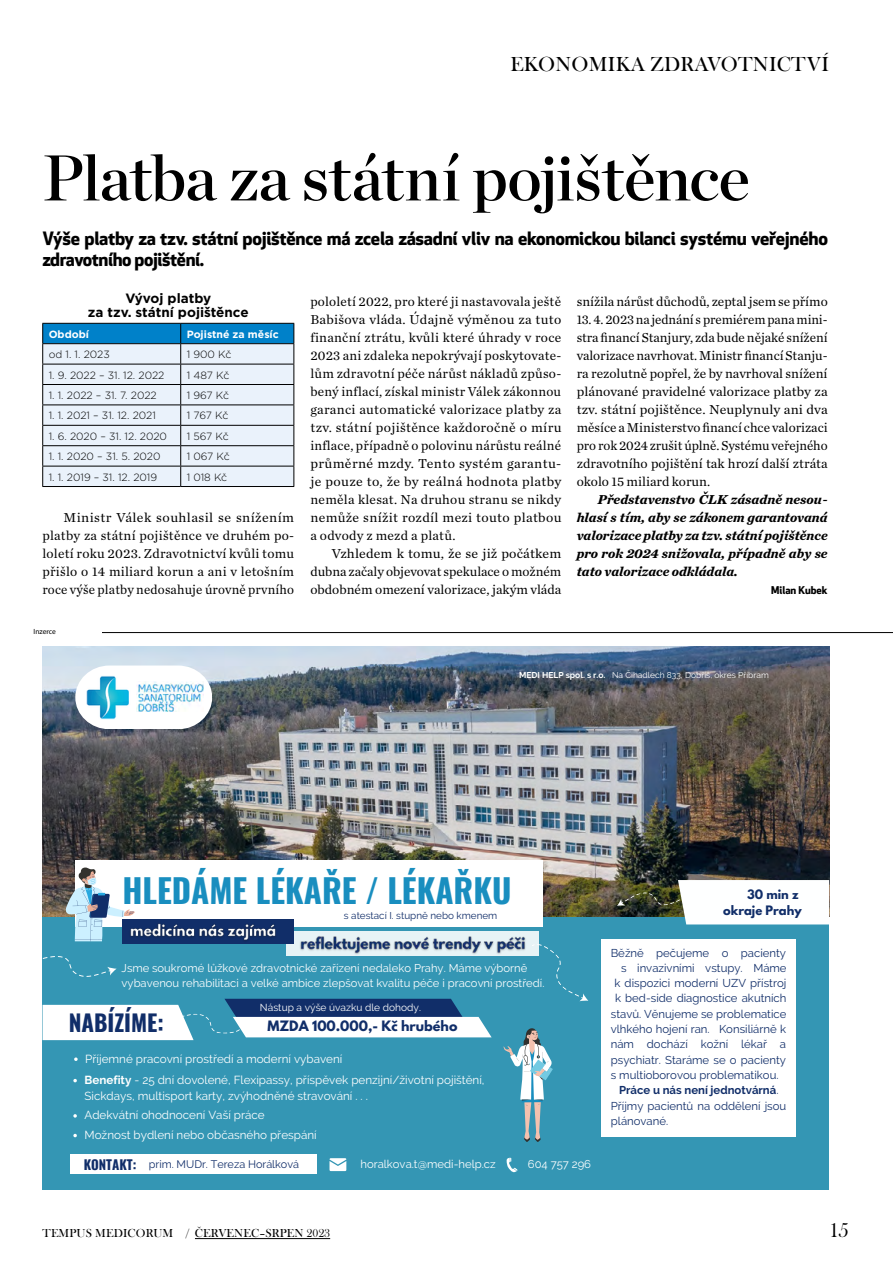
<style>
.page{position:relative;width:893px;height:1263px;background:#fff}
.page>*{position:absolute;margin:0;border:0;box-sizing:border-box;transform-origin:0 0}
.t1{font:64.5px "Chronicle Display Semi";letter-spacing:-.01em;color:#000}
.t2{font:700 33px "Oswald";color:#198ebf}
.t3{font:700 22.8px "Oswald";color:#112e69}
.t4{font:21px "Baskerville Old Face DOT";letter-spacing:.015em;color:#000}
.t5{font:700 18px/21px "Apex New";letter-spacing:-.015em;color:#000}
.t6{font:13.5px/18px "Chronicle Text G1";color:#000;text-align:justify}
.t7{font:italic 700 13.5px/18px "Chronicle Text G1";color:#000;text-align:justify}
.t8{font:700 13.5px/13.5px "Gotham";color:#000;text-align:center}
.t9{font:700 12.75px "League Spartan";color:#112e69}
.t10{font:12px "Baskerville Old Face DOT";letter-spacing:.015em;color:#000}
.t11{font:11.7px/21.5px "Raleway";color:#feffff}
.t12{font:700 11.55px/16px "League Spartan";color:#112e69;text-align:right}
.t13{font:11.4px "Raleway";color:#112e69}
.t14{font:700 11.4px "Raleway";color:#112e69}
.t15{font:11.25px/15px "Raleway";color:#feffff}
.t16{font:10.8px "Raleway";color:#112e69}
.t17{font:300 10.5px "Gotham";color:#000}
.t18{font:700 10.5px "Gotham";color:#fff}
.t19{font:700 10.5px "Apex New";color:#000}
.t20{font:10.2px "Raleway";color:#fff}
.t21{font:9.9px "Raleway";color:#112e69}
.t22{font:8.55px "Raleway";color:#feffff}
.t23{font:7.5px "Myriad Pro";letter-spacing:-.005em;color:#000}
.s1{font-weight:700}
.s2{font-family:"Oswald";font-weight:700;font-size:13.2px}
.s3{font-weight:400}
</style>
<div class="page">
<hr style="left:195px;top:1238px;width:135px;height:1px;background:#000">
<hr style="left:42px;top:486px;width:139px;height:1px;background:#000">
<svg style="left:42px;top:323px;width:252px;height:163px;background:#c0d6e6"></svg>
<hr style="left:181px;top:486px;width:113px;height:1px;background:#000">
<div style="left:43px;top:647px;width:786px;height:543px;background:#3496b4"></div>
<img style="left:43px;top:647px;width:786px;height:269px">
<div style="left:75px;top:860px;width:468px;height:67px;background:#fff"></div>
<div style="left:70px;top:1154px;width:247px;height:20px;background:#fff"></div>
<svg style="left:75px;top:665px;width:137px;height:64px;background:#e6e9ec"></svg>
<svg style="left:507px;top:1157px;width:10px;height:15px"></svg>
<svg style="left:329px;top:1158px;width:17px;height:13px"></svg>
<svg style="left:43px;top:956px;width:74px;height:21px"></svg>
<img style="left:86px;top:675px;width:45px;height:45px">
<img style="left:136px;top:681px;width:67px;height:30px">
<svg style="left:43px;top:999px;width:449px;height:41px"></svg>
<svg style="left:503px;top:1028px;width:50px;height:114px"></svg>
<div style="left:286px;top:932px;width:253px;height:24px;background:#e7f3f6"></div>
<svg style="left:532px;top:944px;width:56px;height:57px"></svg>
<div style="left:122px;top:919px;width:172px;height:25px;background:#112e69"></div>
<svg style="left:66px;top:867px;width:69px;height:74px"></svg>
<svg style="left:617px;top:880px;width:212px;height:44px;background:#c1c8c3"></svg>
<div style="left:602px;top:939px;width:194px;height:197px;background:#fff"></div>
<svg style="left:74px;top:1057px;width:4px;height:4px"></svg>
<svg style="left:73px;top:1079px;width:4px;height:3px"></svg>
<svg style="left:73px;top:1134px;width:4px;height:3px"></svg>
<svg style="left:73px;top:1114px;width:4px;height:3px"></svg>
<img style="left:300px;top:936px;width:226px;height:18px">
<img style="left:127px;top:920px;width:149px;height:21px">
<hr style="left:62px;top:632px;width:831px;height:1px;background:#000">
<div style="left:33px;top:626px;width:69px;height:11px;background:#fff"></div>
<h3 class="t4" style="left:511px;top:52px;width:320px">EKONOMIKA ZDRAVOTNICTVÍ</h3>
<h1 class="t1" style="left:42px;top:127px;width:709px">Platba za státní pojištěnce</h1>
<h3 class="t5" style="left:42px;top:227px;width:787px">Výše platby za tzv. státní pojištěnce má zcela zásadní vliv na ekonomickou bilanci systému veřejného zdravotního pojištění.</h3>
<p class="t8" style="left:88px;top:292px;width:162px">Vývoj platby<br>za tzv. státní pojištěnce</p>
<p class="t18" style="left:49px;top:327px;width:42px">Období</p>
<p class="t18" style="left:187px;top:327px;width:94px">Pojistné za měsíc</p>
<p class="t17" style="left:49px;top:348px;width:63px">od 1. 1. 2023</p>
<p class="t17" style="left:187px;top:348px;width:46px">1 900 Kč</p>
<p class="t17" style="left:49px;top:368px;width:117px">1. 9. 2022 – 31. 12. 2022</p>
<p class="t17" style="left:187px;top:368px;width:44px">1 487 Kč</p>
<p class="t17" style="left:49px;top:389px;width:110px">1. 1. 2022 – 31. 7. 2022</p>
<p class="t17" style="left:187px;top:389px;width:44px">1 967 Kč</p>
<p class="t17" style="left:49px;top:409px;width:109px">1. 1. 2021 – 31. 12. 2021</p>
<p class="t17" style="left:187px;top:409px;width:43px">1 767 Kč</p>
<p class="t17" style="left:49px;top:429px;width:120px">1. 6. 2020 – 31. 12. 2020</p>
<p class="t17" style="left:187px;top:429px;width:43px">1 567 Kč</p>
<p class="t17" style="left:49px;top:450px;width:113px">1. 1. 2020 – 31. 5. 2020</p>
<p class="t17" style="left:187px;top:450px;width:45px">1 067 Kč</p>
<p class="t17" style="left:49px;top:470px;width:110px">1. 1. 2019 – 31. 12. 2019</p>
<p class="t17" style="left:187px;top:470px;width:42px">1 018 Kč</p>
<p class="t6" style="left:42px;top:508px;width:253px;text-indent:21px">Ministr Válek souhlasil se snížením platby za státní pojištěnce ve druhém po&shy;loletí roku 2023. Zdravotnictví kvůli tomu přišlo o 14 miliard korun a ani v letošním roce výše platby nedosahuje úrovně prvního</p>
<p class="t6" style="left:577px;top:292px;width:253px">snížila nárůst důchodů, zeptal jsem se přímo</p>
<p class="t6" style="left:577px;top:310px;width:253px">13. 4. 2023 na jednání s premiérem pana mini&shy;stra financí Stanjury, zda bude nějaké snížení valorizace navrhovat. Ministr financí Stanju&shy;ra rezolutně popřel, že by navrhoval snížení plánované pravidelné valorizace platby za tzv. státní pojištěnce. Neuplynuly ani dva měsíce a Ministerstvo financí chce valorizaci pro rok 2024 zrušit úplně. Systému veřejného zdravotního pojištění tak hrozí další ztráta okolo 15 miliard korun.</p>
<p class="t7" style="left:577px;top:490px;width:252px;text-indent:21px">Představenstvo ČLK zásadně nesou&shy;hlasí s tím, aby se zákonem garantovaná valorizace platby za tzv. státní pojištěnce pro rok 2024 snižovala, případně aby se tato valorizace odkládala.</p>
<p class="t19" style="left:771px;top:583px;width:58px">Milan Kubek</p>
<p class="t6" style="left:310px;top:292px;width:253px">pololetí 2022, pro které ji nastavovala ještě Babišova vláda. Údajně výměnou za tuto finanční ztrátu, kvůli které úhrady v roce 2023 ani zdaleka nepokrývají poskytovate&shy;lům zdravotní péče nárůst nákladů způso&shy;bený inflací, získal ministr Válek zákonnou garanci automatické valorizace platby za tzv. státní pojištěnce každoročně o míru inflace, případně o polovinu nárůstu reálné průměrné mzdy. Tento systém garantu&shy;je pouze to, že by reálná hodnota platby neměla klesat. Na druhou stranu se nikdy nemůže snížit rozdíl mezi touto platbou a odvody z mezd a platů.</p>
<p class="t6" style="left:310px;top:544px;width:252px;text-indent:21px">Vzhledem k tomu, že se již počátkem dubna začaly objevovat spekulace o možném obdobném omezení valorizace, jakým vláda</p>
<p class="t23" style="left:33px;top:627px;width:24px">Inzerce</p>
<p class="t22" style="left:519px;top:670px;width:251px"><span class="s1">MEDI HELP spol. s r.o.</span> Na Čihadlech 833, Dobříš, okres Příbram</p>
<h2 class="t2" style="left:122px;top:874px;width:390px">HLEDÁME LÉKAŘE / LÉKAŘKU</h2>
<p class="t21" style="left:344px;top:909px;width:155px">s atestací I. stupně nebo kmenem</p>
<p class="t15" style="left:122px;top:961px;width:424px">Jsme soukromé lůžkové zdravotnické zařízení nedaleko Prahy. Máme výborně vybavenou rehabilitaci a velké ambice zlepšovat kvalitu péče i pracovní prostředí.</p>
<p class="t20" style="left:260px;top:1001px;width:162px">Nástup a výše úvazku dle dohody.</p>
<h3 class="t3" style="left:69px;top:1011px;width:97px">NABÍZÍME:</h3>
<p class="t11" style="left:84px;top:1048px;width:402px">Příjemné pracovní prostředí a moderní vybavení<br><span class="s1">Benefity</span> - 25 dní dovolené, Flexipassy, příspěvek penzijní/životní pojištění,</p>
<p class="t11" style="left:84px;top:1085px;width:285px">Sickdays, multisport karty, zvýhodněné stravování . . .</p>
<p class="t11" style="left:84px;top:1124px;width:234px">Možnost bydlení nebo občasného přespání</p>
<p class="t9" style="left:267px;top:1016px;width:191px">MZDA 100.000,- Kč hrubého</p>
<p class="t11" style="left:84px;top:1104px;width:182px">Adekvátní ohodnocení Vaší práce</p>
<p class="t16" style="left:84px;top:1158px;width:217px"><span class="s2">KONTAKT:</span> prim. MUDr. Tereza Horálková</p>
<p class="t15" style="left:360px;top:1156px;width:137px">horalkova.t@medi-help.cz</p>
<p class="t15" style="left:528px;top:1156px;width:65px">604 757 296</p>
<p class="t12" style="left:723px;top:886px;width:80px">30 min z okraje Prahy</p>
<p class="t13" style="left:611px;top:946px;width:177px">Běžně pečujeme o pacienty</p>
<p class="t13" style="left:621px;top:961px;width:167px">s invazivními vstupy. Máme</p>
<p class="t13" style="left:614px;top:976px;width:173px">k dispozici moderní UZV přístroj</p>
<p class="t13" style="left:615px;top:992px;width:173px">k bed-side diagnostice akutních</p>
<p class="t13" style="left:611px;top:1007px;width:177px">stavů. Věnujeme se problematice</p>
<p class="t13" style="left:611px;top:1022px;width:177px">vlhkého hojení ran. Konsiliárně k</p>
<p class="t13" style="left:611px;top:1038px;width:177px">nám dochází kožní lékař a</p>
<p class="t13" style="left:611px;top:1053px;width:177px">psychiatr. Staráme se o pacienty</p>
<p class="t13" style="left:611px;top:1068px;width:169px">s multioborovou problematikou.</p>
<p class="t14" style="left:619px;top:1084px;width:161px">Práce u nás není jednotvárná<span class="s3">.</span></p>
<p class="t13" style="left:611px;top:1099px;width:177px">Příjmy pacientů na oddělení jsou</p>
<p class="t13" style="left:611px;top:1114px;width:59px">plánované.</p>
<p class="t10" style="left:43px;top:1227px;width:289px">TEMPUS MEDICORUM / ČERVENEC–SRPEN 2023</p>
<h3 class="t4" style="left:829px;top:1219px;width:21px">15</h3>
</div>
